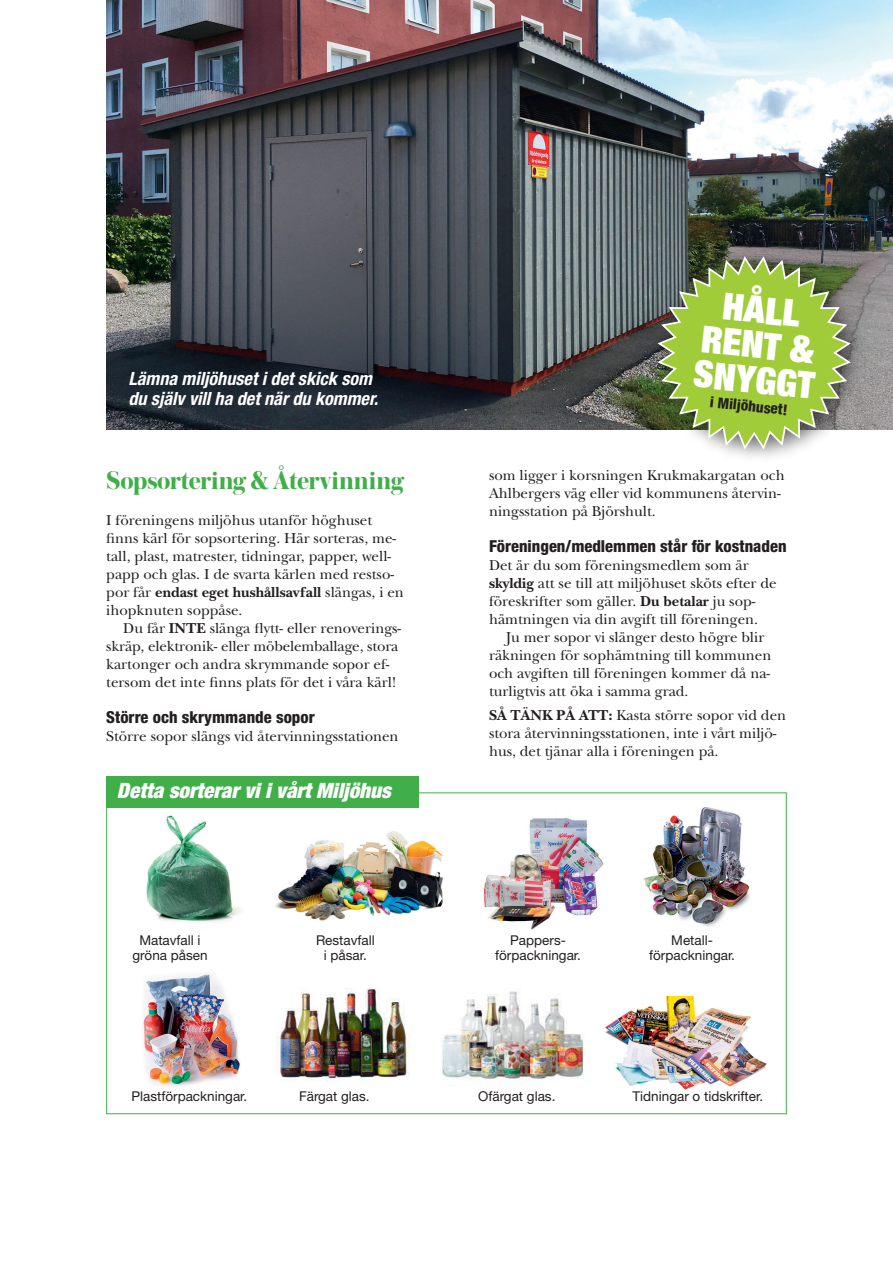
<style>
.page{position:relative;width:893px;height:1263px;background:#fff}
.page>*{position:absolute;margin:0;border:0;box-sizing:border-box;transform-origin:0 0}
.t1{font:900 expanded 37.5px/35.1px "Helvetica Neue";color:#fff;text-align:center}
.t2{font:700 27px "Austin";letter-spacing:-.005em;color:#40ae49}
.t3{font:italic 900 condensed 21.15px "Helvetica Neue";color:#fff}
.t4{font:italic 700 condensed 18.3px/20.7px "Helvetica Neue";color:#fff}
.t5{font:800 condensed 16.5px "Helvetica Neue";color:#231f20}
.t6{font:15px/18px "New Baskerville";color:#231f20}
.t7{font:800 condensed 15px "Helvetica Neue";color:#231f20}
.t8{font:13.5px/15px "Helvetica Neue";color:#231f20;text-align:center}
.s1{font-weight:700}
</style>
<div class="page">
<img style="left:106px;top:0;width:787px;height:429px">
<img style="left:276px;top:988px;width:133px;height:91px">
<img style="left:146px;top:815px;width:95px;height:107px">
<img style="left:441px;top:991px;width:144px;height:89px">
<img style="left:483px;top:817px;width:121px;height:113px">
<img style="left:143px;top:973px;width:97px;height:113px">
<img style="left:643px;top:807px;width:107px;height:120px">
<img style="left:605px;top:996px;width:162px;height:93px">
<img style="left:275px;top:831px;width:168px;height:90px">
<div style="left:106px;top:776px;width:313px;height:32px;background:#40ae49"></div>
<div style="left:650px;top:249px;width:217px;height:216px;background:#231f20;opacity:.65"></div>
<svg style="left:656px;top:254px;width:197px;height:197px;background:#9ab55b"></svg>
<p class="t4" style="left:128px;top:367px;width:251px">Lämna miljöhuset i det skick som du själv vill ha det när du kommer.</p>
<h2 class="t2" style="left:106px;top:461px;width:299px">Sopsortering &amp; Återvinning</h2>
<p class="t6" style="left:106px;top:511px;width:299px">I föreningens miljöhus utanför höghuset finns kärl för sopsortering. Här sorteras, me&shy;tall, plast, matrester, tidningar, papper, well&shy;papp och glas. I de svarta kärlen med restso&shy;por får <span class="s1">endast eget hushållsavfall</span> slängas, i en ihopknuten soppåse.</p>
<p class="t6" style="left:106px;top:619px;width:296px;text-indent:17px">Du får <span class="s1">INTE</span> slänga flytt- eller renoverings&shy;skräp, elektronik- eller möbelemballage, stora kartonger och andra skrymmande sopor ef&shy;tersom det inte finns plats för det i våra kärl!</p>
<p class="t5" style="left:106px;top:707px;width:210px">Större och skrymmande sopor</p>
<p class="t6" style="left:106px;top:727px;width:294px">Större sopor slängs vid återvinningsstationen</p>
<h3 class="t3" style="left:117px;top:778px;width:276px">Detta sorterar vi i vårt Miljöhus</h3>
<h1 class="t1" style="left:703px;top:285px;width:123px;rotate:6deg">HÅLL<br>RENT &amp;<br>SNYGGT</h1>
<p class="t7" style="left:711px;top:392px;width:80px;rotate:6deg">i Miljöhuset!</p>
<p class="t6" style="left:489px;top:466px;width:297px">som ligger i korsningen Krukmakargatan och<br>Ahlbergers väg eller vid kommunens återvin&shy;ningsstation på Björshult.</p>
<p class="t5" style="left:489px;top:536px;width:299px">Föreningen/medlemmen står för kostnaden</p>
<p class="t6" style="left:489px;top:556px;width:289px">Det är du som föreningsmedlem som är <span class="s1">skyldig</span> att se till att miljöhuset sköts efter de föreskrifter som gäller. <span class="s1">Du betalar</span> ju sop&shy;hämtningen via din avgift till föreningen.</p>
<p class="t6" style="left:489px;top:628px;width:284px;text-indent:17px">Ju mer sopor vi slänger desto högre blir räkningen för sophämtning till kommunen och avgiften till föreningen kommer då na&shy;turligtvis att öka i samma grad.</p>
<p class="t6" style="left:489px;top:706px;width:299px"><span class="s1">SÅ TÄNK PÅ ATT:</span> Kasta större sopor vid den stora återvinningsstationen, inte i vårt miljö&shy;hus, det tjänar alla i föreningen på.</p>
<p class="t8" style="left:132px;top:933px;width:77px">Matavfall i gröna påsen</p>
<p class="t8" style="left:316px;top:933px;width:60px">Restavfall i påsar.</p>
<p class="t8" style="left:495px;top:933px;width:87px">Pappers&shy;förpackningar.</p>
<p class="t8" style="left:649px;top:933px;width:87px">Metall&shy;förpackningar.</p>
<p class="t8" style="left:131px;top:1088px;width:117px">Plastförpackningar.</p>
<p class="t8" style="left:299px;top:1088px;width:72px">Färgat glas.</p>
<p class="t8" style="left:478px;top:1088px;width:79px">Ofärgat glas.</p>
<p class="t8" style="left:633px;top:1088px;width:132px">Tidningar o tidskrifter.</p>
</div>
